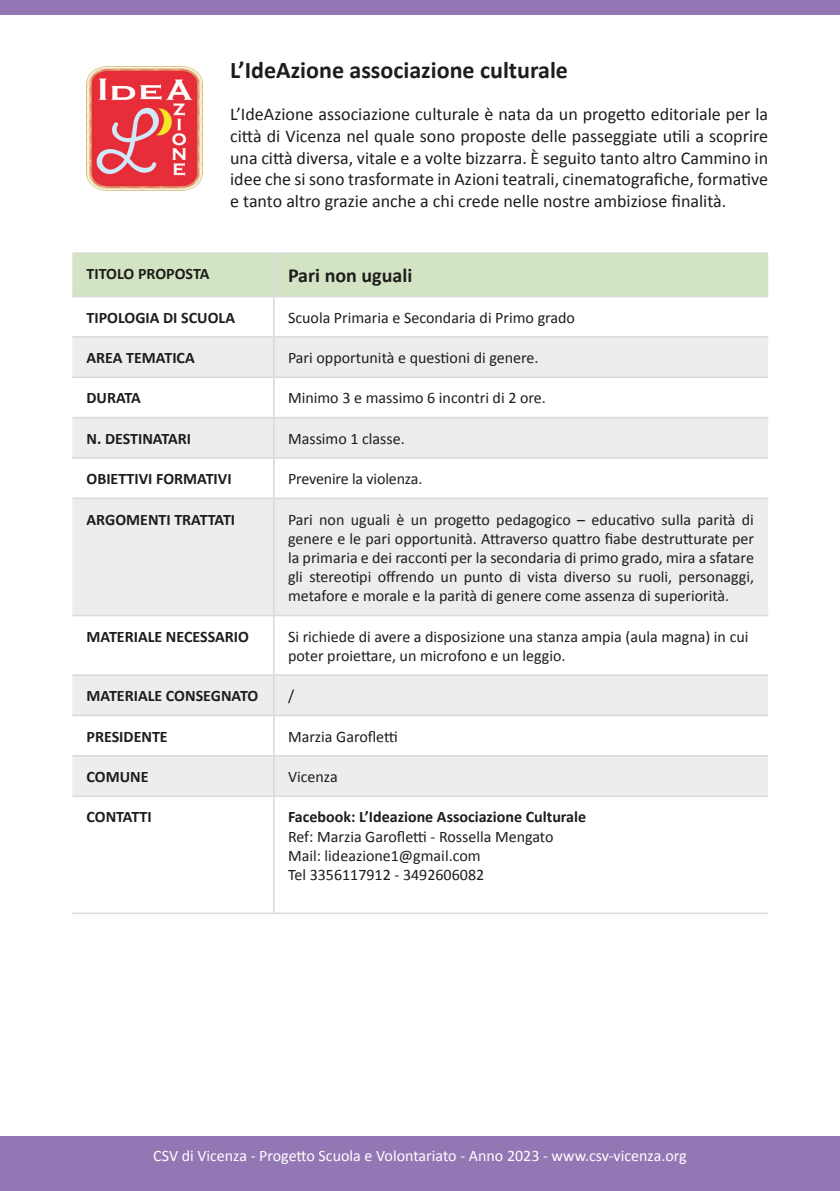
<style>
.page{position:relative;width:840px;height:1191px;background:#fff}
.page>*{position:absolute;margin:0;border:0;box-sizing:border-box;transform-origin:0 0}
.t1{font:700 24px "Calibri";color:#1d1d1b}
.t2{font:700 20px "Calibri";color:#1d1d1b}
.t3{font:18px/21.6px "Calibri";color:#1d1d1b;text-align:justify}
.t4{font:16px/19.2px "Calibri";color:#1d1d1b}
.t5{font:700 16px "Calibri";color:#1d1d1b}
.t6{font:16px "Calibri";color:#fff}
</style>
<div class="page">
<div style="left:0;top:1137px;width:839px;height:54px;background:#9377b4"></div>
<img style="left:87px;top:66px;width:115px;height:125px">
<div style="left:72px;top:254px;width:695px;height:42px;background:#d3e4c4"></div>
<svg style="left:72px;top:338px;width:695px;height:457px;fill:#ededed"></svg>
<hr style="left:72px;top:252px;width:202px;height:2px;background:#dadada">
<hr style="left:274px;top:252px;width:493px;height:2px;background:#dadada">
<hr style="left:273px;top:254px;width:1px;height:42px;background:#dadada">
<hr style="left:72px;top:296px;width:202px;height:1px;background:#dadada">
<hr style="left:274px;top:296px;width:493px;height:1px;background:#dadada">
<hr style="left:273px;top:297px;width:1px;height:39px;background:#dadada">
<hr style="left:72px;top:336px;width:202px;height:2px;background:#dadada">
<hr style="left:274px;top:336px;width:493px;height:2px;background:#dadada">
<hr style="left:273px;top:338px;width:1px;height:38px;background:#dadada">
<hr style="left:72px;top:376px;width:202px;height:2px;background:#dadada">
<hr style="left:274px;top:376px;width:493px;height:2px;background:#dadada">
<hr style="left:273px;top:378px;width:1px;height:39px;background:#dadada">
<hr style="left:72px;top:417px;width:202px;height:1px;background:#dadada">
<hr style="left:274px;top:417px;width:493px;height:1px;background:#dadada">
<hr style="left:273px;top:418px;width:1px;height:39px;background:#dadada">
<hr style="left:72px;top:457px;width:202px;height:2px;background:#dadada">
<hr style="left:274px;top:457px;width:493px;height:2px;background:#dadada">
<hr style="left:273px;top:459px;width:1px;height:38px;background:#dadada">
<hr style="left:72px;top:497px;width:202px;height:2px;background:#dadada">
<hr style="left:274px;top:497px;width:493px;height:2px;background:#dadada">
<hr style="left:273px;top:499px;width:1px;height:116px;background:#dadada">
<hr style="left:72px;top:615px;width:202px;height:1px;background:#dadada">
<hr style="left:274px;top:615px;width:493px;height:1px;background:#dadada">
<hr style="left:273px;top:616px;width:1px;height:58px;background:#dadada">
<hr style="left:72px;top:674px;width:202px;height:2px;background:#dadada">
<hr style="left:274px;top:674px;width:493px;height:2px;background:#dadada">
<hr style="left:273px;top:676px;width:1px;height:38px;background:#dadada">
<hr style="left:72px;top:714px;width:202px;height:2px;background:#dadada">
<hr style="left:274px;top:714px;width:493px;height:2px;background:#dadada">
<hr style="left:273px;top:716px;width:1px;height:39px;background:#dadada">
<hr style="left:72px;top:755px;width:202px;height:1px;background:#dadada">
<hr style="left:274px;top:755px;width:493px;height:1px;background:#dadada">
<hr style="left:273px;top:756px;width:1px;height:39px;background:#dadada">
<hr style="left:72px;top:795px;width:202px;height:2px;background:#dadada">
<hr style="left:274px;top:795px;width:493px;height:2px;background:#dadada">
<hr style="left:273px;top:797px;width:1px;height:115px;background:#dadada">
<hr style="left:72px;top:912px;width:202px;height:2px;background:#dadada">
<hr style="left:274px;top:912px;width:493px;height:2px;background:#dadada">
<div style="left:0;top:0;width:839px;height:15px;background:#9377b4"></div>
<h1 class="t1" style="left:230px;top:60px;width:339px">L’IdeAzione associazione culturale</h1>
<p class="t3" style="left:230px;top:105px;width:539px">L’IdeAzione associazione culturale è nata da un progetto editoriale per la città di Vicenza nel quale sono proposte delle passeggiate utili a scoprire una città diversa, vitale e a volte bizzarra. È seguito tanto altro Cammino in idee che si sono trasformate in Azioni teatrali, cinematografiche, formative e tanto altro grazie anche a chi crede nelle nostre ambiziose finalità.</p>
<p class="t5" style="left:86px;top:267px;width:124px">TITOLO PROPOSTA</p>
<p class="t2" style="left:288px;top:267px;width:126px">Pari non uguali</p>
<p class="t5" style="left:86px;top:311px;width:150px">TIPOLOGIA DI SCUOLA</p>
<p class="t4" style="left:288px;top:309px;width:288px">Scuola Primaria e Secondaria di Primo grado</p>
<p class="t5" style="left:86px;top:351px;width:110px">AREA TEMATICA</p>
<p class="t4" style="left:288px;top:349px;width:252px">Pari opportunità e questioni di genere.</p>
<p class="t5" style="left:86px;top:391px;width:56px">DURATA</p>
<p class="t4" style="left:288px;top:390px;width:259px">Minimo 3 e massimo 6 incontri di 2 ore.</p>
<p class="t5" style="left:86px;top:432px;width:106px">N. DESTINATARI</p>
<p class="t4" style="left:288px;top:430px;width:118px">Massimo 1 classe.</p>
<p class="t5" style="left:86px;top:472px;width:146px">OBIETTIVI FORMATIVI</p>
<p class="t4" style="left:288px;top:470px;width:136px">Prevenire la violenza.</p>
<p class="t5" style="left:86px;top:512px;width:150px">ARGOMENTI TRATTATI</p>
<p class="t4" style="left:288px;top:511px;width:467px;text-align:justify">Pari non uguali è un progetto pedagogico – educativo sulla parità di genere e le pari opportunità. Attraverso quattro fiabe destrutturate per la primaria e dei racconti per la secondaria di primo grado, mira a sfatare gli stereotipi offrendo un punto di vista diverso su ruoli, personaggi, metafore e morale e la parità di genere come assenza di superiorità.</p>
<p class="t5" style="left:86px;top:629px;width:164px">MATERIALE NECESSARIO</p>
<p class="t4" style="left:288px;top:628px;width:461px">Si richiede di avere a disposizione una stanza ampia (aula magna) in cui poter proiettare, un microfono e un leggio.</p>
<p class="t5" style="left:86px;top:689px;width:173px">MATERIALE CONSEGNATO</p>
<p class="t4" style="left:288px;top:687px;width:8px">/</p>
<p class="t5" style="left:86px;top:729px;width:83px">PRESIDENTE</p>
<p class="t4" style="left:288px;top:728px;width:111px">Marzia Garofletti</p>
<p class="t5" style="left:86px;top:770px;width:63px">COMUNE</p>
<p class="t4" style="left:288px;top:768px;width:51px">Vicenza</p>
<p class="t5" style="left:86px;top:810px;width:67px">CONTATTI</p>
<p class="t5" style="left:288px;top:810px;width:299px">Facebook: L’Ideazione Associazione Culturale</p>
<p class="t4" style="left:288px;top:828px;width:267px">Ref: Marzia Garofletti - Rossella Mengato<br>Mail: lideazione1@gmail.com<br>Tel 3356117912 - 3492606082</p>
<p class="t6" style="left:153px;top:1148px;width:534px">CSV di Vicenza - Progetto Scuola e Volontariato - Anno 2023 - www.csv-vicenza.org</p>
</div>
